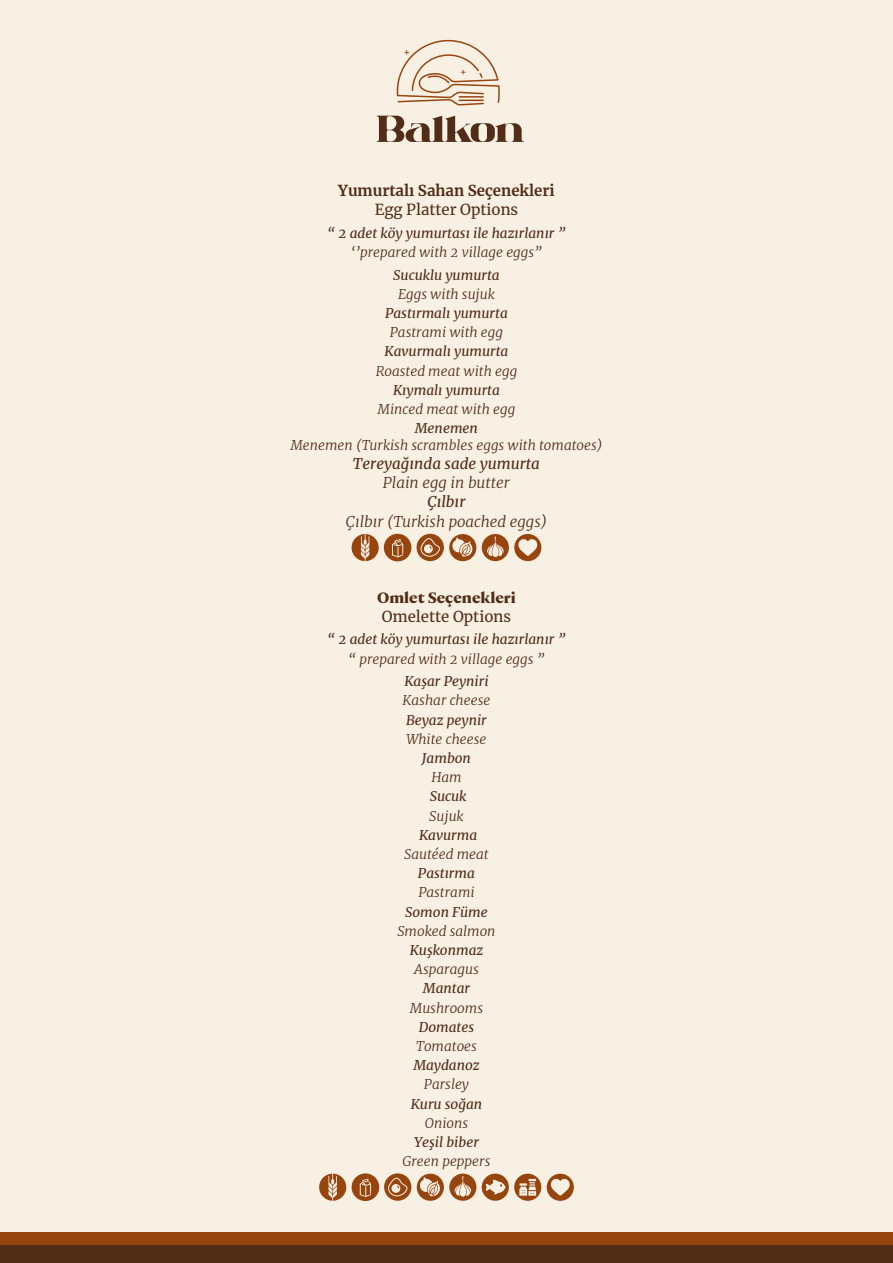
<style>
.page{position:relative;width:893px;height:1263px;background:#f9f0e4}
.page>*{position:absolute;margin:0;border:0;box-sizing:border-box;transform-origin:0 0}
.t1{font:italic 300 15px "Merriweather";color:#512c17}
.t2{font:15px "Merriweather";color:#512c17}
.t3{font:italic 15px "Merriweather";color:#512c17}
.t4{font:700 15px "Merriweather";color:#512c17}
.t5{font:700 15px "Nocturne Serif";color:#512c17}
.t6{font:italic 300 13.5px "Merriweather";color:#512c17}
.t7{font:italic 13.5px "Merriweather";color:#512c17}
</style>
<div class="page">
<div style="left:0;top:1232px;width:893px;height:31px;background:#96450f"></div>
<div style="left:0;top:1245px;width:893px;height:18px;background:#512c17"></div>
<svg style="left:377px;top:116px;width:147px;height:26px"></svg>
<svg style="left:397px;top:40px;width:103px;height:66px"></svg>
<svg style="left:417px;top:534px;width:59px;height:27px"></svg>
<svg style="left:482px;top:534px;width:59px;height:27px"></svg>
<svg style="left:352px;top:534px;width:59px;height:27px"></svg>
<svg style="left:319px;top:1173px;width:27px;height:28px"></svg>
<svg style="left:417px;top:1173px;width:59px;height:28px"></svg>
<svg style="left:547px;top:1174px;width:27px;height:27px"></svg>
<svg style="left:482px;top:1173px;width:59px;height:28px"></svg>
<svg style="left:352px;top:1173px;width:59px;height:28px"></svg>
<p class="t4" style="left:338px;top:180px;width:218px">Yumurtalı Sahan Seçenekleri</p>
<p class="t2" style="left:375px;top:200px;width:145px">Egg Platter Options</p>
<p class="t7" style="left:328px;top:224px;width:239px">“ 2 adet köy yumurtası ile hazırlanır ”</p>
<p class="t6" style="left:351px;top:243px;width:192px">‘’prepared with 2 village eggs”</p>
<p class="t7" style="left:393px;top:265px;width:108px">Sucuklu yumurta</p>
<p class="t6" style="left:398px;top:284px;width:98px">Eggs with sujuk</p>
<p class="t7" style="left:385px;top:304px;width:124px">Pastırmalı yumurta</p>
<p class="t6" style="left:390px;top:323px;width:115px">Pastrami with egg</p>
<p class="t7" style="left:385px;top:342px;width:125px">Kavurmalı yumurta</p>
<p class="t6" style="left:376px;top:361px;width:143px">Roasted meat with egg</p>
<p class="t7" style="left:393px;top:381px;width:108px">Kıymalı yumurta</p>
<p class="t6" style="left:378px;top:400px;width:139px">Minced meat with egg</p>
<p class="t7" style="left:415px;top:419px;width:65px">Menemen</p>
<p class="t6" style="left:290px;top:435px;width:313px">Menemen (Turkish scrambles eggs with tomatoes)</p>
<p class="t3" style="left:353px;top:453px;width:189px">Tereyağında sade yumurta</p>
<p class="t1" style="left:383px;top:472px;width:129px">Plain egg in butter</p>
<p class="t3" style="left:427px;top:492px;width:40px">Çılbır</p>
<p class="t1" style="left:346px;top:510px;width:202px">Çılbır (Turkish poached eggs)</p>
<p class="t5" style="left:377px;top:588px;width:140px">Omlet Seçenekleri</p>
<p class="t2" style="left:382px;top:606px;width:130px">Omelette Options</p>
<p class="t7" style="left:328px;top:630px;width:239px">“ 2 adet köy yumurtası ile hazırlanır ”</p>
<p class="t6" style="left:349px;top:649px;width:197px">“ prepared with 2 village eggs ”</p>
<p class="t7" style="left:404px;top:672px;width:86px">Kaşar Peyniri</p>
<p class="t6" style="left:403px;top:691px;width:89px">Kashar cheese</p>
<p class="t7" style="left:406px;top:710px;width:82px">Beyaz peynir</p>
<p class="t6" style="left:407px;top:729px;width:81px">White cheese</p>
<p class="t7" style="left:422px;top:749px;width:51px">Jambon</p>
<p class="t6" style="left:431px;top:768px;width:32px">Ham</p>
<p class="t7" style="left:430px;top:787px;width:38px">Sucuk</p>
<p class="t6" style="left:429px;top:806px;width:36px">Sujuk</p>
<p class="t7" style="left:419px;top:825px;width:60px">Kavurma</p>
<p class="t6" style="left:404px;top:844px;width:86px">Sautéed meat</p>
<p class="t7" style="left:418px;top:864px;width:59px">Pastırma</p>
<p class="t6" style="left:418px;top:883px;width:58px">Pastrami</p>
<p class="t7" style="left:405px;top:902px;width:84px">Somon Füme</p>
<p class="t6" style="left:397px;top:921px;width:100px">Smoked salmon</p>
<p class="t7" style="left:410px;top:941px;width:75px">Kuşkonmaz</p>
<p class="t6" style="left:414px;top:960px;width:66px">Asparagus</p>
<p class="t7" style="left:423px;top:979px;width:49px">Mantar</p>
<p class="t6" style="left:410px;top:998px;width:75px">Mushrooms</p>
<p class="t7" style="left:419px;top:1017px;width:57px">Domates</p>
<p class="t6" style="left:416px;top:1036px;width:62px">Tomatoes</p>
<p class="t7" style="left:413px;top:1056px;width:68px">Maydanoz</p>
<p class="t6" style="left:424px;top:1075px;width:47px">Parsley</p>
<p class="t7" style="left:411px;top:1094px;width:73px">Kuru soğan</p>
<p class="t6" style="left:425px;top:1113px;width:45px">Onions</p>
<p class="t7" style="left:414px;top:1133px;width:66px">Yeşil biber</p>
<p class="t6" style="left:403px;top:1152px;width:89px">Green peppers</p>
</div>
